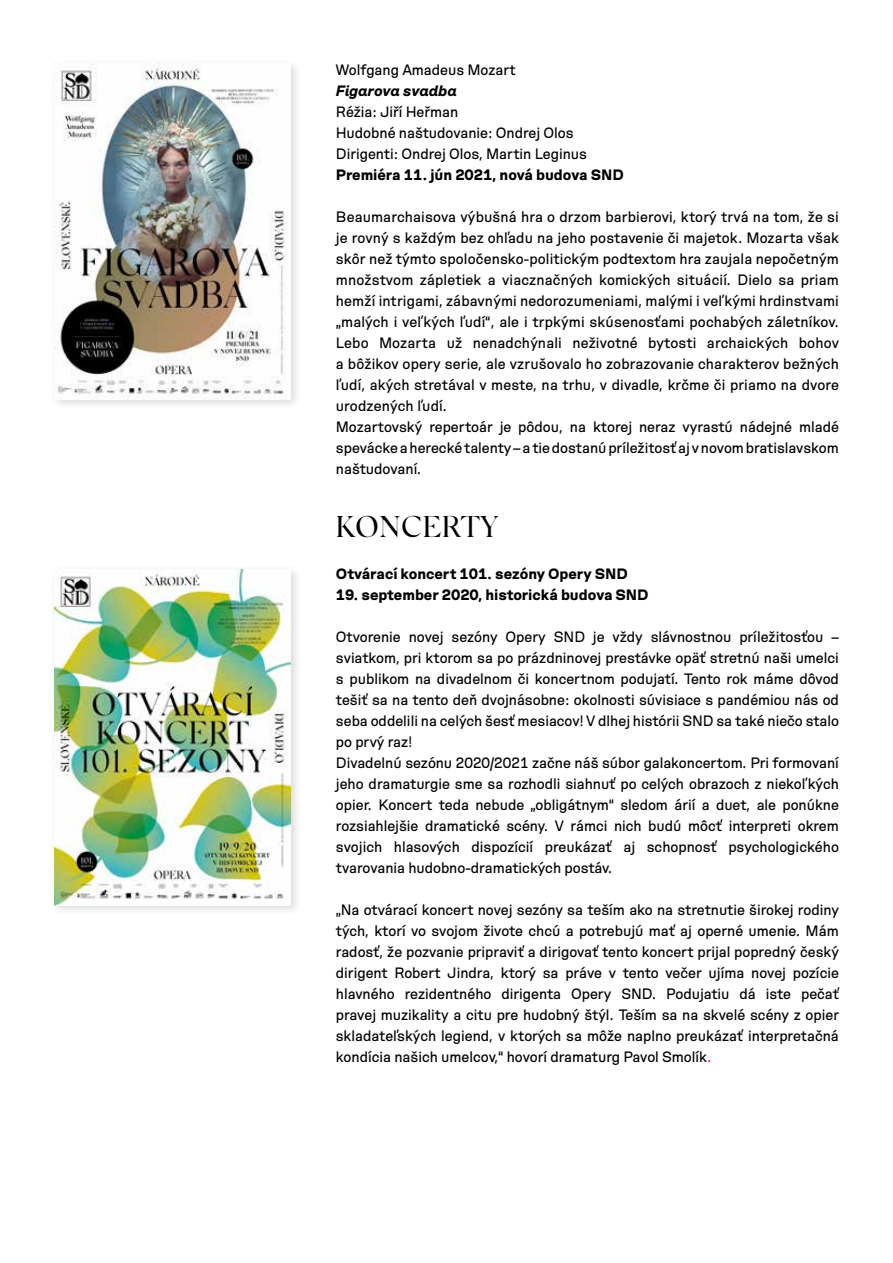
<style>
.page{position:relative;width:893px;height:1263px;background:#fff}
.page>*{position:absolute;margin:0;border:0;box-sizing:border-box;transform-origin:0 0}
.t1{font:30px "Silk Serif";color:#000}
.t2{font:15px/21px "Hope Sans";color:#000}
.t3{font:700 15px "Hope Sans";color:#000}
.t4{font:italic 700 15px "Hope Sans";letter-spacing:-.005em;color:#000}
.s1{color:#ed1d24}
</style>
<div class="page">
<div style="left:49px;top:59px;width:253px;height:351px;background:#000;opacity:.15"></div>
<img style="left:54px;top:64px;width:237px;height:335px">
<div style="left:49px;top:565px;width:253px;height:351px;background:#000;opacity:.15"></div>
<img style="left:54px;top:570px;width:237px;height:335px">
<p class="t2" style="left:336px;top:59px;width:181px">Wolfgang Amadeus Mozart</p>
<p class="t4" style="left:336px;top:82px;width:122px">Figarova svadba</p>
<p class="t2" style="left:336px;top:101px;width:253px">Réžia: Jiří Heřman<br>Hudobné naštudovanie: Ondrej Olos<br>Dirigenti: Ondrej Olos, Martin Leginus</p>
<p class="t3" style="left:336px;top:166px;width:289px">Premiéra 11. jún 2021, nová budova SND</p>
<p class="t2" style="left:336px;top:206px;width:505px">Beaumarchaisova výbušná hra o drzom barbierovi, ktorý trvá na tom, že si je rovný s každým bez ohľadu na jeho postavenie či majetok. Mozarta však skôr než týmto spoločensko‑politickým podtextom hra zaujala nepočetným množstvom zápletiek a viacznačných komických situácií. Dielo sa priam hemží intrigami, zábavnými nedorozumeniami, malými i veľ kými hrdinstvami „malých i veľ kých ľudí“, ale i trpkými skúsenosťami pochabých záletníkov.<br>Lebo Mozarta už nenadchýnali neživotné bytosti archaických bohov a bôžikov opery serie, ale vzrušovalo ho zobrazovanie charakterov bežných ľudí, akých stretával v meste, na trhu, v divadle, krčme či priamo na dvore urodzených ľudí.<br>Mozartovský repertoár je pôdou, na ktorej neraz vyrastú nádejné mladé spevácke a herecké talenty – a tie dostanú príležitosť aj v novom bratislavskom naštudovaní.</p>
<h1 class="t1" style="left:336px;top:509px;width:164px">KONCERTY</h1>
<p class="t3" style="left:336px;top:565px;width:294px">Otvárací koncert 101. sezóny Opery SND</p>
<p class="t3" style="left:336px;top:586px;width:314px">19. september 2020, historická budova SND</p>
<p class="t2" style="left:336px;top:626px;width:505px">Otvorenie novej sezóny Opery SND je vždy slávnostnou príležitosťou – sviatkom, pri ktorom sa po prázdninovej prestávke opäť stretnú naši umelci s publikom na divadelnom či koncertnom podujatí. Tento rok máme dôvod tešiť sa na tento deň dvojnásobne: okolnosti súvisiace s pandémiou nás od seba oddelili na celých šesť mesiacov! V dlhej histórii SND sa také niečo stalo po prvý raz!<br>Divadelnú sezónu 2020/2021 začne náš súbor galakoncertom. Pri formovaní jeho dramaturgie sme sa rozhodli siahnuť po celých obrazoch z niekoľ kých opier. Koncert teda nebude „obligátnym“ sledom árií a duet, ale ponúkne rozsiahlejšie dramatické scény. V rámci nich budú môcť interpreti okrem svojich hlasových dispozícií preukázať aj schopnosť psychologického tvarovania hudobno‑dramatických postáv.</p>
<p class="t2" style="left:336px;top:899px;width:505px;text-align:justify">„Na otvárací koncert novej sezóny sa teším ako na stretnutie širokej rodiny tých, ktorí vo svojom živote chcú a potrebujú mať aj operné umenie. Mám radosť, že pozvanie pripraviť a dirigovať tento koncert prijal popredný český dirigent Robert Jindra, ktorý sa práve v tento večer ujíma novej pozície hlavného rezidentného dirigenta Opery SND. Podujatiu dá iste pečať pravej muzikality a citu pre hudobný štýl. Teším sa na skvelé scény z opier skladateľských legiend, v ktorých sa môže naplno preukázať interpretačná kondícia našich umelcov,“ hovorí dramaturg Pavol Smolík<span class="s1">.</span></p>
</div>
